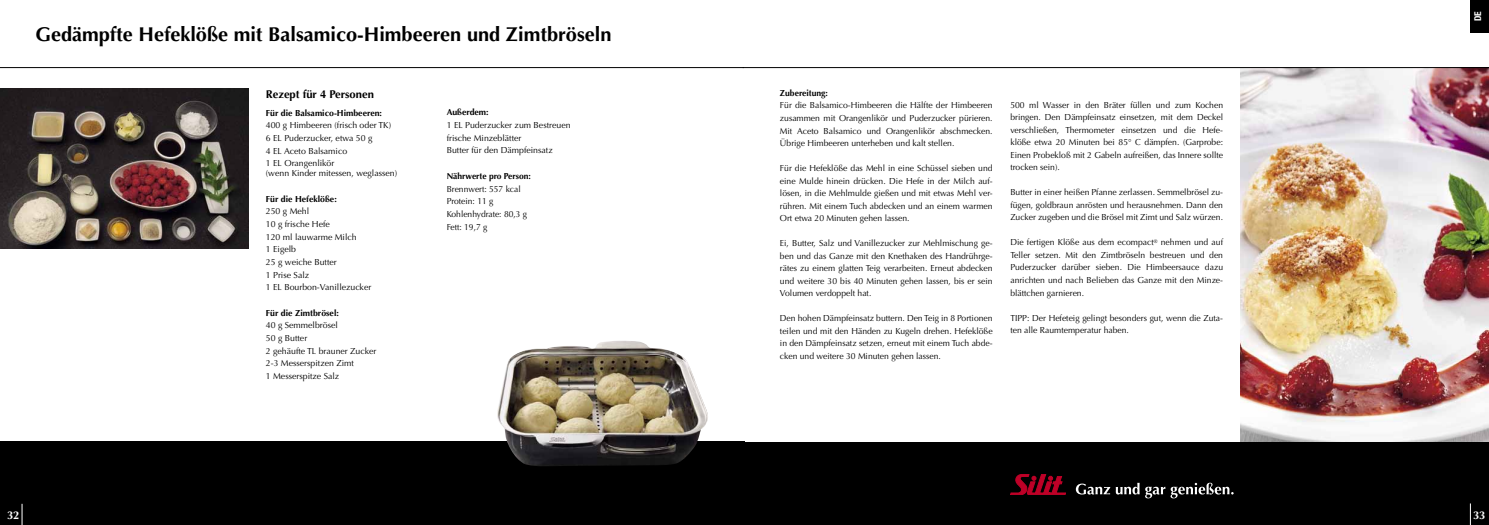
<style>
.page{position:relative;width:1489px;height:525px;background:#fff}
.page>*{position:absolute;margin:0;border:0;box-sizing:border-box;transform-origin:0 0}
.t1{font:700 20px "Optima";color:#000}
.t2{font:700 11.25px "Optima";color:#000}
.t3{font:700 11.25px "Optima CE";color:#fff}
.t4{font:700 condensed 9.38px "Helvetica Neue";color:#fff}
.t5{font:8.75px/12.5px "Optima";color:#000;text-align:justify}
.t6{font:700 8.75px "Optima";color:#000}
</style>
<div class="page">
<div style="left:0;top:441px;width:744px;height:83px;background:#000"></div>
<div style="left:1469px;top:0;width:19px;height:33px;background:#000"></div>
<img style="left:0;top:89px;width:248px;height:159px">
<img style="left:1240px;top:68px;width:248px;height:373px">
<img style="left:497px;top:341px;width:211px;height:125px">
<hr style="left:0;top:67px;width:743px;height:1px;background:#000">
<hr style="left:742px;top:67px;width:746px;height:1px;background:#000">
<svg style="left:22px;top:503px;width:1px;height:21px"></svg>
<div style="left:744px;top:441px;width:744px;height:83px;background:#000"></div>
<svg style="left:1010px;top:474px;width:55px;height:20px"></svg>
<svg style="left:1075px;top:482px;width:158px;height:16px"></svg>
<svg style="left:1469px;top:503px;width:1px;height:21px"></svg>
<h1 class="t1" style="left:35px;top:23px;width:577px">Gedämpfte Hefeklöße mit Balsamico-Himbeeren und Zimtbröseln</h1>
<p class="t2" style="left:266px;top:87px;width:110px">Rezept für 4 Personen</p>
<p class="t6" style="left:266px;top:107px;width:118px">Für die Balsamico-Himbeeren:</p>
<p class="t5" style="left:266px;top:119px;width:127px;text-align:left">400 g Himbeeren (frisch oder TK)<br>6 EL Puderzucker, etwa 50 g<br>4 EL Aceto Balsamico<br>1 EL Orangenlikör</p>
<p class="t5" style="left:266px;top:167px;width:133px">(wenn Kinder mitessen, weglassen)</p>
<p class="t6" style="left:266px;top:193px;width:72px">Für die Hefeklöße:</p>
<p class="t5" style="left:266px;top:205px;width:107px;text-align:left">250 g Mehl<br>10 g frische Hefe<br>120 ml lauwarme Milch<br>1 Eigelb<br>25 g weiche Butter<br>1 Prise Salz<br>1 EL Bourbon-Vanillezucker</p>
<p class="t6" style="left:266px;top:307px;width:74px">Für die Zimtbrösel:</p>
<p class="t5" style="left:266px;top:319px;width:112px;text-align:left">40 g Semmelbrösel<br>50 g Butter<br>2 gehäufte TL brauner Zucker<br>2-3 Messerspitzen Zimt<br>1 Messerspitze Salz</p>
<p class="t6" style="left:446px;top:107px;width:43px">Außerdem:</p>
<p class="t5" style="left:446px;top:119px;width:125px;text-align:left">1 EL Puderzucker zum Bestreuen frische Minzeblätter<br>Butter für den Dämpfeinsatz</p>
<p class="t6" style="left:446px;top:171px;width:86px">Nährwerte pro Person:</p>
<p class="t5" style="left:446px;top:182px;width:82px;text-align:left">Brennwert: 557 kcal<br>Protein: 11 g<br>Kohlenhydrate: 80,3 g<br>Fett: 19,7 g</p>
<p class="t6" style="left:780px;top:88px;width:50px">Zubereitung:</p>
<p class="t5" style="left:780px;top:99px;width:214px">Für die Balsamico-Himbeeren die Hälfte der Himbeeren zusammen mit Orangenlikör und Puderzucker pürieren.<br>Mit Aceto Balsamico und Orangenlikör abschmecken.<br>Übrige Himbeeren unterheben und kalt stellen.</p>
<p class="t5" style="left:780px;top:162px;width:214px">Für die Hefeklöße das Mehl in eine Schüssel sieben und eine Mulde hinein drücken. Die Hefe in der Milch auf&shy;lösen, in die Mehlmulde gießen und mit etwas Mehl ver&shy;rühren. Mit einem Tuch abdecken und an einem warmen Ort etwa 20 Minuten gehen lassen.</p>
<p class="t5" style="left:780px;top:237px;width:214px">Ei, Butter, Salz und Vanillezucker zur Mehlmischung ge&shy;ben und das Ganze mit den Knethaken des Handrührge&shy;rätes zu einem glatten Teig verarbeiten. Erneut abdecken und weitere 30 bis 40 Minuten gehen lassen, bis er sein Volumen verdoppelt hat.</p>
<p class="t5" style="left:780px;top:312px;width:214px">Den hohen Dämpfeinsatz buttern. Den Teig in 8 Portionen teilen und mit den Händen zu Kugeln drehen. Hefeklöße in den Dämpfeinsatz setzen, erneut mit einem Tuch abde&shy;cken und weitere 30 Minuten gehen lassen.</p>
<p class="t5" style="left:1010px;top:99px;width:214px">500 ml Wasser in den Bräter füllen und zum Kochen bringen. Den Dämpfeinsatz einsetzen, mit dem Deckel verschließen, Thermometer einsetzen und die Hefe&shy;klöße etwa 20 Minuten bei 85° C dämpfen. (Garprobe:<br>Einen Probekloß mit 2 Gabeln aufreißen, das Innere sollte trocken sein).</p>
<p class="t5" style="left:1010px;top:186px;width:214px">Butter in einer heißen Pfanne zerlassen. Semmelbrösel zu&shy;fügen, goldbraun anrösten und herausnehmen. Dann den Zucker zugeben und die Brösel mit Zimt und Salz würzen.</p>
<p class="t5" style="left:1010px;top:236px;width:214px">Die fertigen Klöße aus dem ecompact<sup>®</sup> nehmen und auf Teller setzen. Mit den Zimtbröseln bestreuen und den Puderzucker darüber sieben. Die Himbeersauce dazu anrichten und nach Belieben das Ganze mit den Minze&shy;blättchen garnieren.</p>
<p class="t5" style="left:1010px;top:311px;width:214px">TIPP: Der Hefeteig gelingt besonders gut, wenn die Zuta&shy;ten alle Raumtemperatur haben.</p>
<p class="t4" style="left:1471px;top:21px;width:12px;rotate:-90deg">DE</p>
<p class="t3" style="left:7px;top:507px;width:14px">32</p>
<p class="t3" style="left:1472px;top:507px;width:14px">33</p>
</div>
